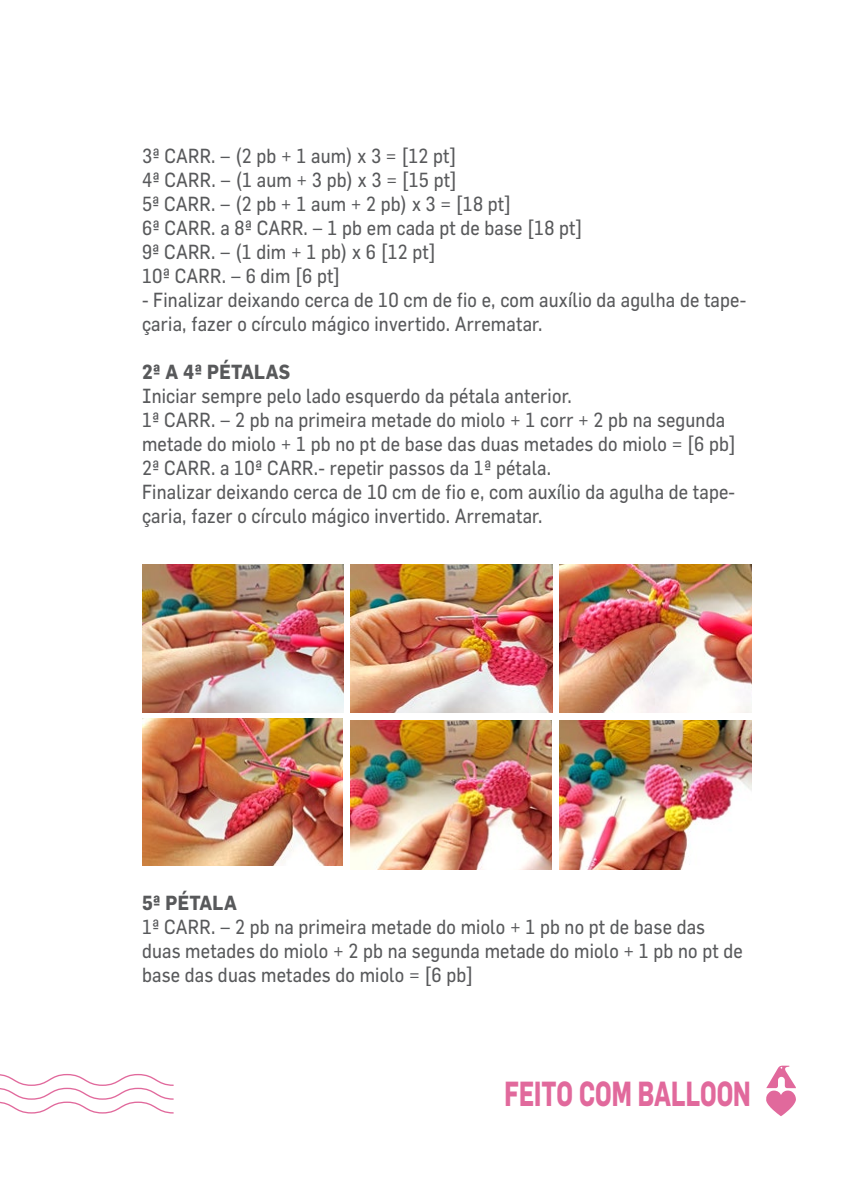
<style>
.page{position:relative;width:851px;height:1191px;background:#fff}
.page>*{position:absolute;margin:0;border:0;box-sizing:border-box;transform-origin:0 0}
.t1{font:700 34.2px "Flama";color:#e1699c;scale:.7 1}
.t2{font:20px/24px "Flama";letter-spacing:.01em;color:#58595b;scale:.9 1}
.t3{font:700 20px "Flama";letter-spacing:.01em;color:#58595b;scale:.9 1}
</style>
<div class="page">
<svg style="left:0;top:1074px;width:173px;height:39px"></svg>
<svg style="left:766px;top:1065px;width:30px;height:51px"></svg>
<img style="left:142px;top:564px;width:201px;height:149px">
<img style="left:350px;top:564px;width:202px;height:149px">
<img style="left:559px;top:564px;width:192px;height:149px">
<img style="left:142px;top:718px;width:200px;height:148px">
<img style="left:350px;top:721px;width:201px;height:148px">
<img style="left:559px;top:721px;width:192px;height:148px">
<p class="t2" style="left:142px;top:143px;width:491px">3ª CARR. – (2 pb + 1 aum) x 3 = [12 pt]<br>4ª CARR. – (1 aum + 3 pb) x 3 = [15 pt]<br>5ª CARR. – (2 pb + 1 aum + 2 pb) x 3 = [18 pt]<br>6ª CARR. a 8ª CARR. – 1 pb em cada pt de base [18 pt] 9ª CARR. – (1 dim + 1 pb) x 6 [12 pt]<br>10ª CARR. – 6 dim [6 pt]</p>
<p class="t2" style="left:142px;top:287px;width:672px">- Finalizar deixando cerca de 10 cm de fio e, com auxílio da agulha de tape&shy;çaria, fazer o círculo mágico invertido. Arrematar.</p>
<p class="t3" style="left:142px;top:359px;width:166px">2ª A 4ª PÉTALAS</p>
<p class="t2" style="left:142px;top:383px;width:661px">Iniciar sempre pelo lado esquerdo da pétala anterior.<br>1ª CARR. – 2 pb na primeira metade do miolo + 1 corr + 2 pb na segunda metade do miolo + 1 pb no pt de base das duas metades do miolo = [6 pb] 2ª CARR. a 10ª CARR.- repetir passos da 1ª pétala.<br>Finalizar deixando cerca de 10 cm de fio e, com auxílio da agulha de tape&shy;çaria, fazer o círculo mágico invertido. Arrematar.</p>
<p class="t3" style="left:142px;top:890px;width:107px">5ª PÉTALA</p>
<p class="t2" style="left:142px;top:914px;width:668px">1ª CARR. – 2 pb na primeira metade do miolo + 1 pb no pt de base das duas metades do miolo + 2 pb na segunda metade do miolo + 1 pb no pt de base das duas metades do miolo = [6 pb]</p>
<h1 class="t1" style="left:504px;top:1073px;width:353px">FEITO COM BALLOON</h1>
</div>
